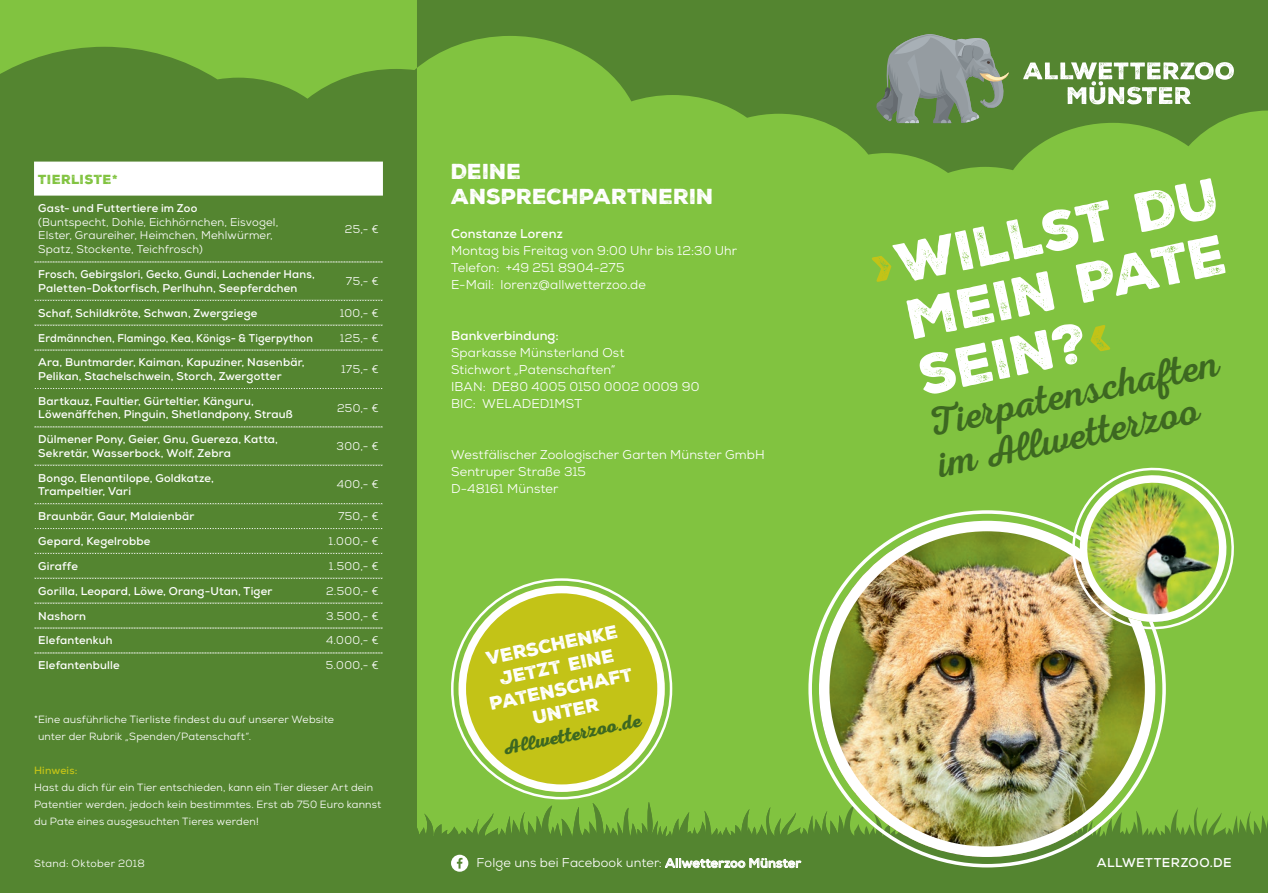
<style>
.page{position:relative;width:1268px;height:893px;background:#fff}
.page>*{position:absolute;margin:0;border:0;box-sizing:border-box;transform-origin:0 0}
.t1{font:54px/57px "Nexa Rust Sans Black 01";color:#fff;text-align:justify}
.t2{font:40.5px/42px "Nexa Rust Script R 00";color:#3d6821}
.t3{font:21px/25.5px "Nexa Rust Sans Black 01";letter-spacing:-.005em;color:#fff}
.t4{font:19.5px "Nexa Rust Script B 00";color:#3d6821}
.t5{font:18px/22.5px "Nexa Rust Sans Black 01";color:#fff;text-align:center}
.t6{font:12.75px/17px "Nexa";letter-spacing:.01em;color:#fff}
.t7{font:700 12.75px "Nexa";letter-spacing:.01em;color:#fff}
.t8{font:700 12.75px "Nexa";letter-spacing:.035em;color:#fff}
.t9{font:12.75px "Nexa Rust Sans Black 01";letter-spacing:.02em;color:#81c340}
.t10{font:700 11.25px/13.5px "Nexa";letter-spacing:.015em;color:#fff}
.t11{font:11.25px/13.5px "Nexa";letter-spacing:.02em;color:#fff}
.t12{font:700 11.25px "Nexa";letter-spacing:.015em;color:#fff;scale:.94 1}
.t13{font:10.5px/17px "Nexa";letter-spacing:.02em;color:#fff}
.t14{font:700 10.5px "Nexa";letter-spacing:.015em;color:#c3c317}
.s1{font-family:"Nexa Rust Sans Black 03";color:#c3c317}
.s2{font-weight:700}
</style>
<div class="page">
<div style="left:417px;top:0;width:850px;height:893px;background:#81c340"></div>
<svg style="left:842px;top:807px;width:425px;height:86px;background:#5c8e35"></svg>
<div style="left:0;top:0;width:417px;height:893px;background:#548530"></div>
<svg style="left:34px;top:0;width:1233px;height:173px;fill:#548530"></svg>
<svg style="left:1023px;top:62px;width:210px;height:42px;background:#91b17b"></svg>
<svg style="left:876px;top:34px;width:132px;height:89px;background:#7d9277"></svg>
<div style="left:458px;top:586px;width:206px;height:206px;background:#c3c317;border-radius:50%"></div>
<div style="left:458px;top:586px;width:206px;height:206px;border:8px solid #fff;border-radius:50%"></div>
<svg style="left:0;top:0;width:417px;height:99px"></svg>
<img style="left:818px;top:529px;width:337px;height:328px">
<div style="left:818px;top:521px;width:337px;height:336px;border:10px solid #fff;border-radius:50%"></div>
<img style="left:1066px;top:467px;width:168px;height:167px">
<div style="left:34px;top:162px;width:349px;height:34px;background:#fff"></div>
<svg style="left:34px;top:262px;width:349px;height:1px"></svg>
<svg style="left:34px;top:300px;width:349px;height:1px"></svg>
<svg style="left:34px;top:325px;width:349px;height:1px"></svg>
<svg style="left:34px;top:350px;width:349px;height:1px"></svg>
<svg style="left:34px;top:388px;width:349px;height:1px"></svg>
<svg style="left:34px;top:427px;width:349px;height:1px"></svg>
<svg style="left:34px;top:465px;width:349px;height:1px"></svg>
<svg style="left:34px;top:503px;width:349px;height:1px"></svg>
<svg style="left:34px;top:528px;width:349px;height:1px"></svg>
<svg style="left:34px;top:553px;width:349px;height:1px"></svg>
<svg style="left:34px;top:578px;width:349px;height:1px"></svg>
<svg style="left:34px;top:603px;width:349px;height:1px"></svg>
<svg style="left:34px;top:628px;width:349px;height:1px"></svg>
<svg style="left:34px;top:653px;width:349px;height:1px"></svg>
<svg style="left:417px;top:802px;width:425px;height:91px"></svg>
<p class="t9" style="left:38px;top:170px;width:81px">TIERLISTE*</p>
<p class="t10" style="left:38px;top:202px;width:160px">Gast- und Futtertiere im Zoo</p>
<p class="t11" style="left:38px;top:215px;width:241px">(Buntspecht, Dohle, Eichhörnchen, Eisvogel,<br>Elster, Graureiher, Heimchen, Mehlwürmer,<br>Spatz, Stockente, Teichfrosch)</p>
<p class="t11" style="left:345px;top:222px;width:35px">25,- €</p>
<p class="t10" style="left:38px;top:268px;width:278px">Frosch, Gebirgslori, Gecko, Gundi, Lachender Hans,<br>Paletten-Doktorfisch, Perlhuhn, Seepferdchen</p>
<p class="t11" style="left:346px;top:274px;width:34px">75,- €</p>
<p class="t10" style="left:38px;top:306px;width:220px">Schaf, Schildkröte, Schwan, Zwergziege</p>
<p class="t11" style="left:340px;top:306px;width:40px">100,- €</p>
<p class="t12" style="left:38px;top:330px;width:293px">Erdmännchen, Flamingo, Kea, Königs- &amp; Tigerpython</p>
<p class="t11" style="left:340px;top:331px;width:40px">125,- €</p>
<p class="t10" style="left:38px;top:356px;width:268px">Ara, Buntmarder, Kaiman, Kapuziner, Nasenbär,<br>Pelikan, Stachelschwein, Storch, Zwergotter</p>
<p class="t11" style="left:341px;top:363px;width:39px">175,- €</p>
<p class="t10" style="left:38px;top:394px;width:256px">Bartkauz, Faultier, Gürteltier, Känguru,<br>Löwenäffchen, Pinguin, Shetlandpony, Strauß</p>
<p class="t11" style="left:337px;top:401px;width:43px">250,- €</p>
<p class="t10" style="left:38px;top:433px;width:241px">Dülmener Pony, Geier, Gnu, Guereza, Katta,<br>Sekretär, Wasserbock, Wolf, Zebra</p>
<p class="t11" style="left:336px;top:439px;width:44px">300,- €</p>
<p class="t10" style="left:38px;top:471px;width:177px">Bongo, Elenantilope, Goldkatze,<br>Trampeltier, Vari</p>
<p class="t11" style="left:337px;top:478px;width:43px">400,- €</p>
<p class="t10" style="left:38px;top:509px;width:158px">Braunbär, Gaur, Malaienbär</p>
<p class="t11" style="left:338px;top:509px;width:42px">750,- €</p>
<p class="t10" style="left:38px;top:534px;width:113px">Gepard, Kegelrobbe</p>
<p class="t11" style="left:328px;top:534px;width:52px">1.000,- €</p>
<p class="t10" style="left:38px;top:559px;width:41px">Giraffe</p>
<p class="t11" style="left:329px;top:559px;width:51px">1.500,- €</p>
<p class="t10" style="left:38px;top:584px;width:235px">Gorilla, Leopard, Löwe, Orang-Utan, Tiger</p>
<p class="t11" style="left:326px;top:584px;width:54px">2.500,- €</p>
<p class="t10" style="left:38px;top:609px;width:49px">Nashorn</p>
<p class="t11" style="left:326px;top:609px;width:54px">3.500,- €</p>
<p class="t10" style="left:38px;top:634px;width:76px">Elefantenkuh</p>
<p class="t11" style="left:326px;top:634px;width:54px">4.000,- €</p>
<p class="t10" style="left:38px;top:659px;width:83px">Elefantenbulle</p>
<p class="t11" style="left:326px;top:659px;width:54px">5.000,- €</p>
<p class="t13" style="left:38px;top:711px;width:297px;text-indent:-4px">*Eine ausführliche Tierliste findest du auf unserer Website unter der Rubrik „Spenden/Patenschaft“.</p>
<p class="t14" style="left:34px;top:763px;width:45px">Hinweis:</p>
<p class="t13" style="left:34px;top:779px;width:349px">Hast du dich für ein Tier entschieden, kann ein Tier dieser Art dein<br>Patentier werden, jedoch kein bestimmtes. Erst ab 750 Euro kannst du Pate eines ausgesuchten Tieres werden!</p>
<h3 class="t3" style="left:451px;top:158px;width:264px">DEINE<br>ANSPRECHPARTNERIN</h3>
<p class="t7" style="left:451px;top:226px;width:113px">Constanze Lorenz</p>
<p class="t6" style="left:451px;top:242px;width:288px">Montag bis Freitag von 9:00 Uhr bis 12:30 Uhr<br>Telefon: +49 251 8904-275<br>E-Mail: lorenz@allwetterzoo.de</p>
<p class="t7" style="left:451px;top:328px;width:109px">Bankverbindung:</p>
<p class="t6" style="left:451px;top:344px;width:250px">Sparkasse Münsterland Ost<br>Stichwort „Patenschaften“<br>IBAN: DE80 4005 0150 0002 0009 90<br>BIC: WELADED1MST</p>
<p class="t6" style="left:451px;top:446px;width:315px">Westfälischer Zoologischer Garten Münster GmbH<br>Sentruper Straße 315<br>D-48161 Münster</p>
<h3 class="t5" style="left:478px;top:649px;width:147px;rotate:-12deg">VERSCHENKE<br>JETZT EINE<br>PATENSCHAFT<br>UNTER</h3>
<h3 class="t4" style="left:499px;top:738px;width:143px;rotate:-12deg">Allwetterzoo.de</h3>
<h1 class="t1" style="left:890px;top:237px;width:332px;text-indent:-24px;rotate:-12deg"><span class="s1">›</span> WILLST DU MEIN PATE SEIN?<span class="s1">‹</span></h1>
<h2 class="t2" style="left:925px;top:402px;width:296px;rotate:-12deg">Tierpatenschaften im Allwetterzoo</h2>
<p class="t6" style="left:476px;top:855px;width:326px">Folge uns bei Facebook unter: <span class="s2">Allwetterzoo Münster</span></p>
<p class="t13" style="left:34px;top:855px;width:112px">Stand: Oktober 2018</p>
<p class="t8" style="left:1096px;top:855px;width:136px">ALLWETTERZOO.DE</p>
</div>
